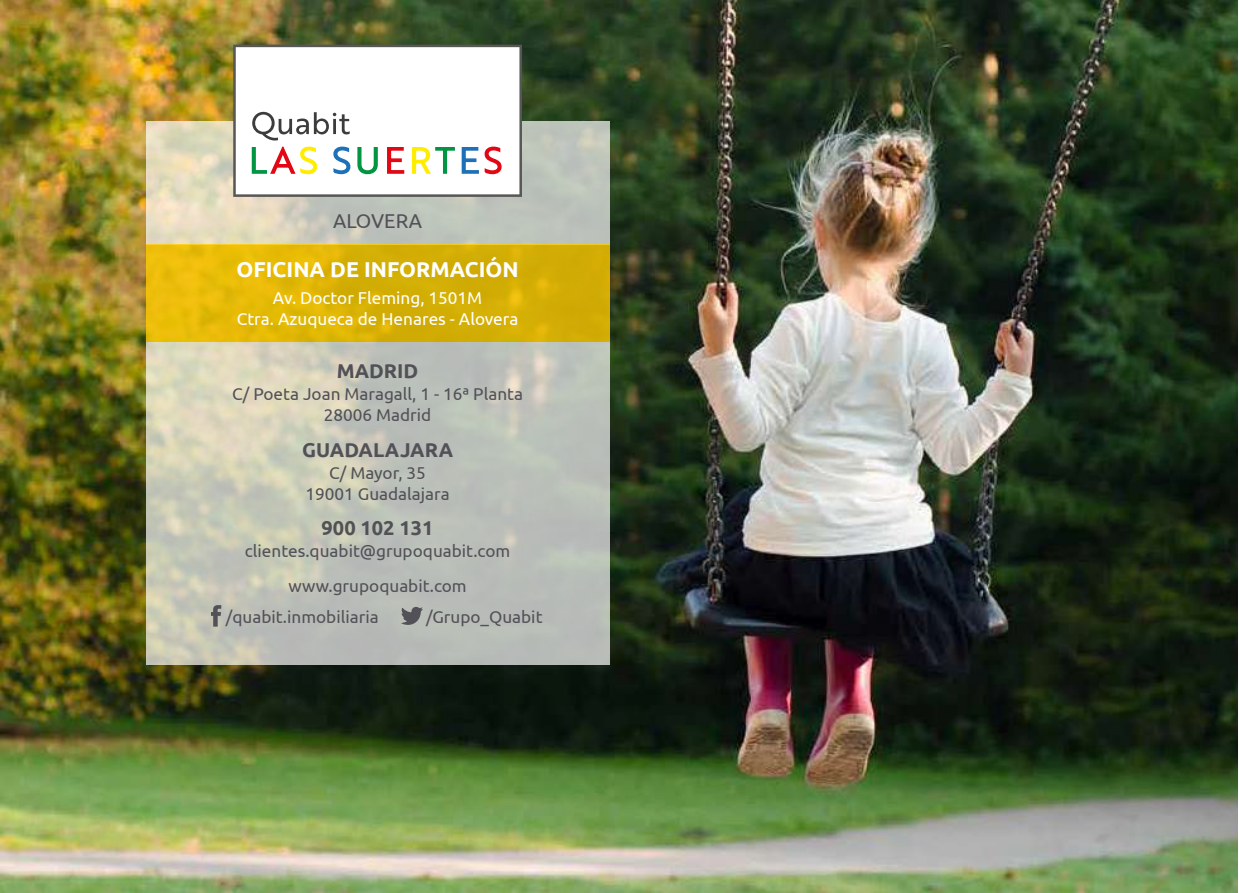
<style>
.page{position:relative;width:1239px;height:893px;background:#fff}
.page>*{position:absolute;margin:0;border:0;box-sizing:border-box;transform-origin:0 0}
.t1{font:700 21.53px "Ubuntu";color:#fff}
.t2{font:700 19.95px "Ubuntu";color:#525157}
.t3{font:19.95px "Ubuntu";color:#525157}
.t4{font:17.15px/20.7px "Ubuntu";color:#525157;text-align:center}
.t5{font:17.15px/20.7px "Ubuntu";color:#fff;text-align:center}
</style>
<div class="page">
<img style="left:0;top:0;width:1237px;height:893px">
<svg style="left:146px;top:121px;width:463px;height:124px;background:#cecdba"></svg>
<div style="left:146px;top:245px;width:463px;height:97px;background:linear-gradient(to right,#ecbe08,#cca904)"></div>
<svg style="left:146px;top:342px;width:463px;height:323px;background:#c2c4b8"></svg>
<svg style="left:233px;top:45px;width:289px;height:152px"></svg>
<svg style="left:211px;top:605px;width:10px;height:22px"></svg>
<svg style="left:401px;top:607px;width:22px;height:18px"></svg>
<p class="t3" style="left:333px;top:208px;width:90px">ALOVERA</p>
<p class="t1" style="left:236px;top:256px;width:283px">OFICINA DE INFORMACIÓN</p>
<p class="t5" style="left:237px;top:287px;width:283px">Av. Doctor Fleming, 1501M<br>Ctra. Azuqueca de Henares - Alovera</p>
<p class="t2" style="left:337px;top:359px;width:83px">MADRID</p>
<p class="t4" style="left:232px;top:383px;width:292px">C/ Poeta Joan Maragall, 1 - 16ª Planta<br>28006 Madrid</p>
<p class="t2" style="left:302px;top:437px;width:152px">GUADALAJARA</p>
<p class="t4" style="left:305px;top:462px;width:146px">C/ Mayor, 35<br>19001 Guadalajara</p>
<p class="t2" style="left:321px;top:515px;width:113px">900 102 131</p>
<p class="t4" style="left:245px;top:533px;width:267px;line-height:34.5px">clientes.quabit@grupoquabit.com www.grupoquabit.com</p>
<p class="t4" style="left:226px;top:606px;width:154px">/quabit.inmobiliaria</p>
<p class="t4" style="left:426px;top:606px;width:118px">/Grupo_Quabit</p>
</div>
